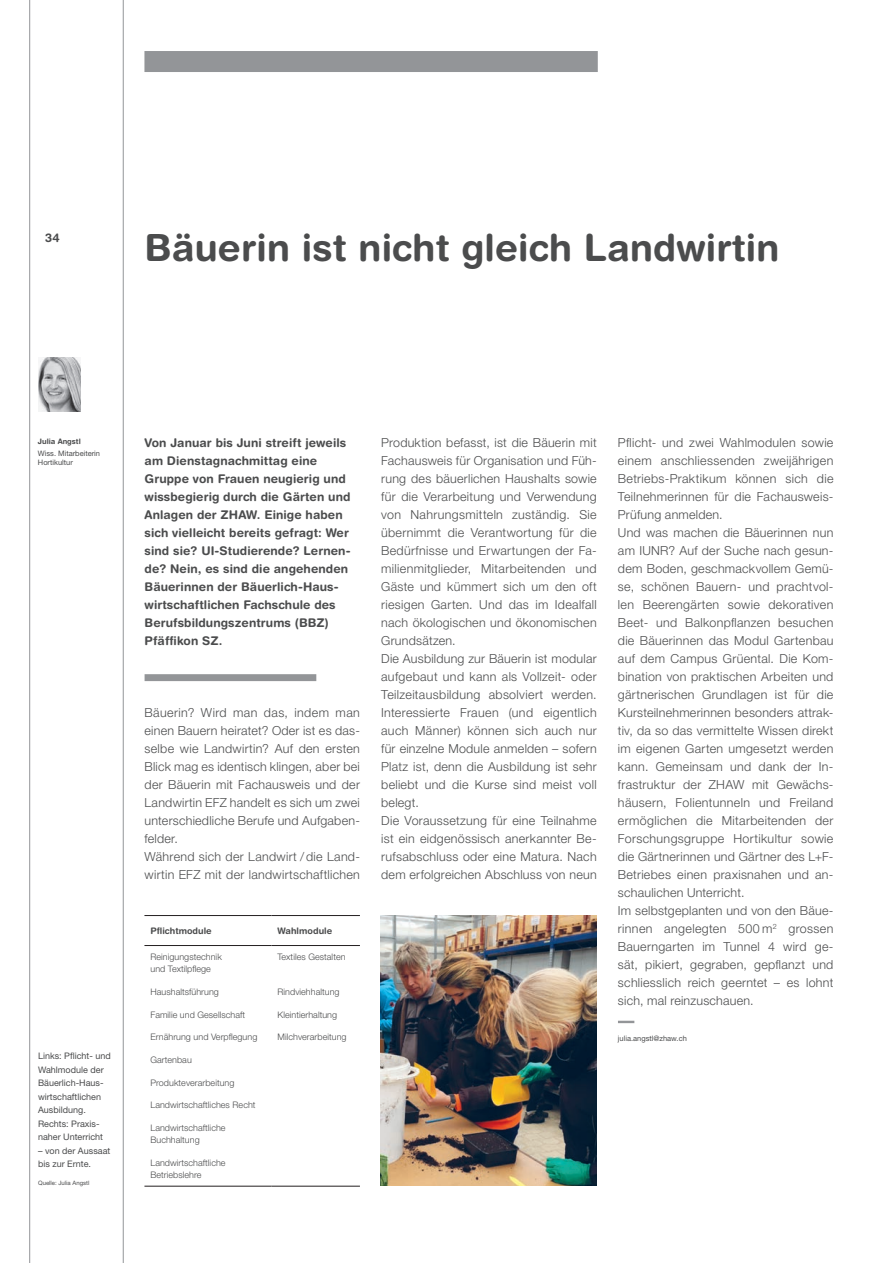
<style>
.page{position:relative;width:893px;height:1263px;background:#fff}
.page>*{position:absolute;margin:0;border:0;box-sizing:border-box;transform-origin:0 0}
.t1{font:700 37.5px "Helvetica Rounded LT Std";letter-spacing:.005em;color:#4b4c4d}
.t2{font:300 12.45px/18px "Helvetica Neue LT Pro";letter-spacing:.025em;color:#4b4c4d}
.t3{font:700 12px/18px "Helvetica Rounded LT Std";letter-spacing:.01em;color:#4b4c4d}
.t4{font:300 9px/12px "Helvetica Neue LT Pro";letter-spacing:.005em;color:#4b4c4d}
.t5{font:9px/13.5px "Helvetica Neue LT Pro";color:#4b4c4d}
.t6{font:700 9px "Helvetica Rounded LT Std";letter-spacing:.005em;color:#4b4c4d}
.t7{font:7.5px/9px "Helvetica Neue LT Pro";color:#4b4c4d}
.t8{font:700 7.5px "Helvetica Rounded LT Std";color:#4b4c4d}
.t9{font:6px "Helvetica Neue LT Pro";color:#4b4c4d}
</style>
<div class="page">
<div style="left:145px;top:674px;width:171px;height:7px;background:#939598"></div>
<img style="left:381px;top:915px;width:216px;height:270px">
<img style="left:38px;top:357px;width:43px;height:54px">
<hr style="left:144px;top:1186px;width:127px;height:1px;background:#231f20">
<hr style="left:271px;top:1186px;width:89px;height:1px;background:#231f20">
<hr style="left:144px;top:915px;width:127px;height:1px;background:#231f20">
<hr style="left:271px;top:915px;width:89px;height:1px;background:#231f20">
<hr style="left:144px;top:945px;width:127px;height:1px;background:#231f20">
<hr style="left:271px;top:945px;width:89px;height:1px;background:#231f20">
<svg style="left:618px;top:1021px;width:16px;height:2px"></svg>
<div style="left:144px;top:51px;width:454px;height:21px;background:#939598"></div>
<hr style="left:29px;top:0;width:1px;height:1263px;background:#939598">
<hr style="left:123px;top:0;width:1px;height:1263px;background:#939598">
<p class="t3" style="left:45px;top:229px;width:16px">34</p>
<h1 class="t1" style="left:144px;top:225px;width:636px">Bäuerin ist nicht gleich Landwirtin</h1>
<p class="t8" style="left:38px;top:436px;width:44px">Julia Angstl</p>
<p class="t7" style="left:38px;top:448px;width:64px">Wiss. Mitarbeiterin<br>Hortikultur</p>
<p class="t5" style="left:38px;top:1049px;width:74px">Links: Pflicht- und<br>Wahlmodule der<br>Bäuerlich-Haus&shy;wirtschaftlichen<br>Ausbildung.<br>Rechts: Praxis&shy;naher Unterricht</p>
<p class="t5" style="left:38px;top:1143px;width:74px">– von der Aussaat bis zur Ernte.</p>
<p class="t9" style="left:38px;top:1179px;width:53px">Quelle: Julia Angstl</p>
<p class="t3" style="left:145px;top:434px;width:207px">Von Januar bis Juni streift jeweils am Dienstagnachmittag eine<br>Gruppe von Frauen neugierig und wissbegierig durch die Gärten und<br>Anlagen der ZHAW. Einige haben sich vielleicht bereits gefragt: Wer sind sie? UI-Studierende? Lernen&shy;de? Nein, es sind die angehenden<br>Bäuerinnen der Bäuerlich-Haus&shy;wirtschaftlichen Fachschule des<br>Berufsbildungszentrums (BBZ)<br>Pfäffikon SZ.</p>
<p class="t2" style="left:145px;top:703px;width:217px">Bäuerin? Wird man das, indem man einen Bauern heiratet? Oder ist es das&shy;selbe wie Landwirtin? Auf den ersten Blick mag es identisch klingen, aber bei der Bäuerin mit Fachausweis und der Landwirtin EFZ handelt es sich um zwei unterschiedliche Berufe und Aufgaben&shy;felder.<br>Während sich der Landwirt / die Land&shy;wirtin EFZ mit der landwirtschaftlichen</p>
<p class="t6" style="left:150px;top:925px;width:63px">Pflichtmodule</p>
<p class="t6" style="left:277px;top:925px;width:56px">Wahlmodule</p>
<p class="t4" style="left:150px;top:951px;width:73px">Reinigungstechnik und Textilpflege</p>
<p class="t4" style="left:277px;top:951px;width:70px">Textiles Gestalten</p>
<p class="t4" style="left:150px;top:986px;width:70px">Haushaltsführung</p>
<p class="t4" style="left:277px;top:986px;width:64px">Rindviehhaltung</p>
<p class="t4" style="left:150px;top:1008px;width:96px">Familie und Gesellschaft</p>
<p class="t4" style="left:277px;top:1008px;width:61px">Kleintierhaltung</p>
<p class="t4" style="left:150px;top:1031px;width:108px">Ernährung und Verpflegung</p>
<p class="t4" style="left:277px;top:1031px;width:71px">Milchverarbeitung</p>
<p class="t4" style="left:150px;top:1053px;width:43px">Gartenbau</p>
<p class="t4" style="left:150px;top:1076px;width:86px">Produkteverarbeitung</p>
<p class="t4" style="left:150px;top:1099px;width:107px">Landwirtschaftliches Recht</p>
<p class="t4" style="left:150px;top:1122px;width:77px">Landwirtschaftliche<br>Buchhaltung</p>
<p class="t4" style="left:150px;top:1156px;width:77px">Landwirtschaftliche<br>Betriebslehre</p>
<p class="t2" style="left:381px;top:433px;width:217px">Produktion befasst, ist die Bäuerin mit Fachausweis für Organisation und Füh&shy;rung des bäuerlichen Haushalts sowie für die Verarbeitung und Verwendung von Nahrungsmitteln zuständig. Sie übernimmt die Verantwortung für die Bedürfnisse und Erwartungen der Fa&shy;milienmitglieder, Mitarbeitenden und Gäste und kümmert sich um den oft riesigen Garten. Und das im Idealfall nach ökologischen und ökonomischen Grundsätzen.<br>Die Ausbildung zur Bäuerin ist modular aufgebaut und kann als Vollzeit- oder Teilzeitausbildung absolviert werden.<br>Interessierte Frauen (und eigentlich auch Männer) können sich auch nur für einzelne Module anmelden – sofern Platz ist, denn die Ausbildung ist sehr beliebt und die Kurse sind meist voll belegt.<br>Die Voraussetzung für eine Teilnahme ist ein eidgenössisch anerkannter Be&shy;rufsabschluss oder eine Matura. Nach dem erfolgreichen Abschluss von neun</p>
<p class="t2" style="left:618px;top:433px;width:217px">Pflicht- und zwei Wahlmodulen sowie einem anschliessenden zweijährigen Betriebs-Praktikum können sich die Teilnehmerinnen für die Fachausweis-Prüfung anmelden.<br>Und was machen die Bäuerinnen nun am IUNR? Auf der Suche nach gesun&shy;dem Boden, geschmackvollem Gemü&shy;se, schönen Bauern- und prachtvol&shy;len Beerengärten sowie dekorativen Beet- und Balkonpflanzen besuchen die Bäuerinnen das Modul Gartenbau auf dem Campus Grüental. Die Kom&shy;bination von praktischen Arbeiten und gärtnerischen Grundlagen ist für die Kursteilnehmerinnen besonders attrak&shy;tiv, da so das vermittelte Wissen direkt im eigenen Garten umgesetzt werden kann. Gemeinsam und dank der In&shy;frastruktur der ZHAW mit Gewächs&shy;häusern, Folientunneln und Freiland ermöglichen die Mitarbeitenden der Forschungsgruppe Hortikultur sowie die Gärtnerinnen und Gärtner des L+F-Betriebes einen praxisnahen und an&shy;schaulichen Unterricht.<br>Im selbstgeplanten und von den Bäue&shy;rinnen angelegten 500 m<sup>2</sup> grossen Bauerngarten im Tunnel 4 wird ge&shy;sät, pikiert, gegraben, gepflanzt und schliesslich reich geerntet – es lohnt sich, mal reinzuschauen.</p>
<p class="t7" style="left:618px;top:1034px;width:70px">julia.angstl@zhaw.ch</p>
</div>
